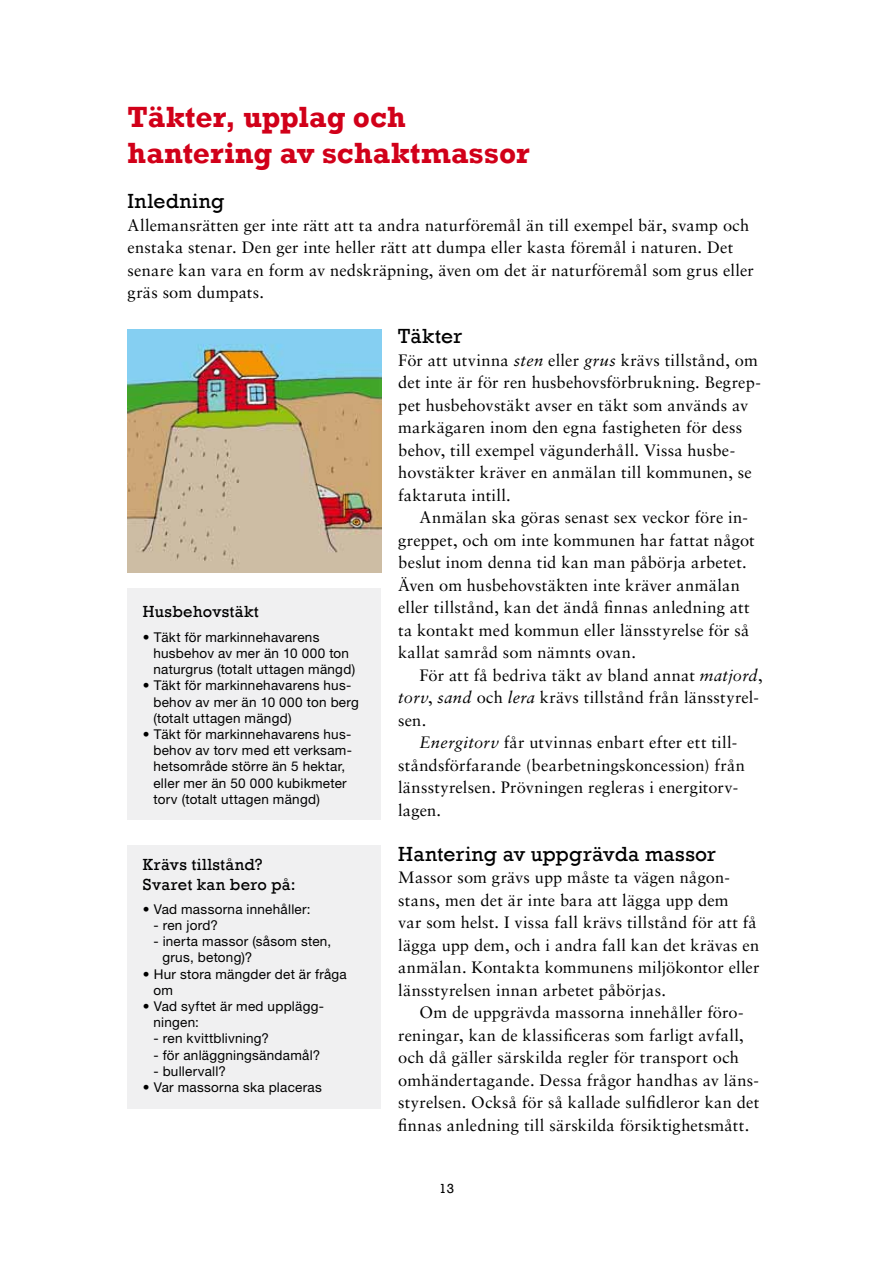
<style>
.page{position:relative;width:893px;height:1263px;background:#fff}
.page>*{position:absolute;margin:0;border:0;box-sizing:border-box;transform-origin:0 0}
.t1{font:700 30px/36px "Rockwell";color:#d10019}
.t2{font:21px "Rockwell";letter-spacing:.015em;color:#000}
.t3{font:16.5px/22.5px "Sabon";letter-spacing:.015em;color:#000}
.t4{font:16.5px/19.8px "Rockwell";letter-spacing:.02em;color:#000}
.t5{font:13.5px/16.2px "Helvetica Neue LT Std";letter-spacing:.02em;color:#000}
.t6{font:13.5px "Rockwell";color:#000}
.s1{font-style:italic}
</style>
<div class="page">
<div style="left:128px;top:588px;width:253px;height:231px;background:#f0f0f1"></div>
<div style="left:128px;top:845px;width:253px;height:263px;background:#f0f0f1"></div>
<img style="left:128px;top:329px;width:253px;height:244px">
<h1 class="t1" style="left:128px;top:99px;width:403px">Täkter, upplag och hantering av schaktmassor</h1>
<p class="t2" style="left:128px;top:189px;width:98px">Inledning</p>
<p class="t3" style="left:128px;top:213px;width:628px">Allemansrätten ger inte rätt att ta andra naturföremål än till exempel bär, svamp och enstaka stenar. Den ger inte heller rätt att dumpa eller kasta föremål i naturen. Det senare kan vara en form av nedskräpning, även om det är naturföremål som grus eller gräs som dumpats.</p>
<p class="t2" style="left:398px;top:324px;width:65px">Täkter</p>
<p class="t3" style="left:398px;top:348px;width:364px">För att utvinna <span class="s1">sten</span> eller <span class="s1">grus</span> krävs tillstånd, om det inte är för ren husbehovsförbrukning. Begrep&shy;pet husbehovstäkt avser en täkt som används av markägaren inom den egna fastigheten för dess behov, till exempel vägunderhåll. Vissa husbe&shy;hovstäkter kräver en anmälan till kommunen, se faktaruta intill.</p>
<p class="t3" style="left:398px;top:506px;width:358px;text-indent:21px">Anmälan ska göras senast sex veckor före in&shy;greppet, och om inte kommunen har fattat något beslut inom denna tid kan man påbörja arbetet.<br>Även om husbehovstäkten inte kräver anmälan eller tillstånd, kan det ändå finnas anledning att ta kontakt med kommun eller länsstyrelse för så kallat samråd som nämnts ovan.</p>
<p class="t3" style="left:419px;top:663px;width:345px">För att få bedriva täkt av bland annat <span class="s1">matjord</span>,</p>
<p class="t3" style="left:398px;top:686px;width:362px"><span class="s1">torv</span>, <span class="s1">sand</span> och <span class="s1">lera</span> krävs tillstånd från länsstyrel-</p>
<p class="t3" style="left:398px;top:708px;width:30px">sen.</p>
<p class="t3" style="left:419px;top:731px;width:320px"><span class="s1">Energitorv</span> får utvinnas enbart efter ett till-</p>
<p class="t3" style="left:398px;top:753px;width:348px">ståndsförfarande (bearbetningskoncession) från</p>
<p class="t3" style="left:398px;top:776px;width:341px">länsstyrelsen. Prövningen regleras i energitorv-</p>
<p class="t3" style="left:398px;top:798px;width:44px">lagen.</p>
<p class="t2" style="left:398px;top:841px;width:319px">Hantering av uppgrävda massor</p>
<p class="t3" style="left:398px;top:866px;width:363px">Massor som grävs upp måste ta vägen någon&shy;stans, men det är inte bara att lägga upp dem<br>var som helst. I vissa fall krävs tillstånd för att få lägga upp dem, och i andra fall kan det krävas en anmälan. Kontakta kommunens miljökontor eller länsstyrelsen innan arbetet påbörjas.</p>
<p class="t3" style="left:398px;top:1001px;width:363px;text-indent:21px">Om de uppgrävda massorna innehåller föro&shy;reningar, kan de klassificeras som farligt avfall, och då gäller särskilda regler för transport och omhändertagande. Dessa frågor handhas av läns&shy;styrelsen. Också för så kallade sulfidleror kan det finnas anledning till särskilda försiktighetsmått.</p>
<p class="t4" style="left:143px;top:602px;width:118px">Husbehovstäkt</p>
<p class="t5" style="left:153px;top:629px;width:203px;text-indent:-11px">• Täkt för markinnehavarens husbehov av mer än 10 000 ton naturgrus (totalt uttagen mängd)</p>
<p class="t5" style="left:153px;top:677px;width:207px;text-indent:-11px">• Täkt för markinnehavarens hus&shy;behov av mer än 10 000 ton berg (totalt uttagen mängd)</p>
<p class="t5" style="left:153px;top:726px;width:200px;text-indent:-11px">• Täkt för markinnehavarens hus&shy;behov av torv med ett verksam&shy;hetsområde större än 5 hektar, eller mer än 50 000 kubikmeter torv (totalt uttagen mängd)</p>
<p class="t4" style="left:143px;top:854px;width:154px">Krävs tillstånd?<br>Svaret kan bero på:</p>
<p class="t5" style="left:143px;top:901px;width:169px">• Vad massorna innehåller:</p>
<p class="t5" style="left:153px;top:917px;width:66px">- ren jord?</p>
<p class="t5" style="left:162px;top:933px;width:170px;text-indent:-9px">- inerta massor (såsom sten, grus, betong)?</p>
<p class="t5" style="left:153px;top:965px;width:195px;text-indent:-11px">• Hur stora mängder det är fråga om</p>
<p class="t5" style="left:153px;top:998px;width:172px;text-indent:-11px">• Vad syftet är med upplägg&shy;ningen:</p>
<p class="t5" style="left:153px;top:1030px;width:117px">- ren kvittblivning?</p>
<p class="t5" style="left:153px;top:1046px;width:168px">- för anläggningsändamål?</p>
<p class="t5" style="left:153px;top:1063px;width:74px">- bullervall?</p>
<p class="t5" style="left:143px;top:1079px;width:181px">• Var massorna ska placeras</p>
<p class="t6" style="left:439px;top:1181px;width:16px">13</p>
</div>
